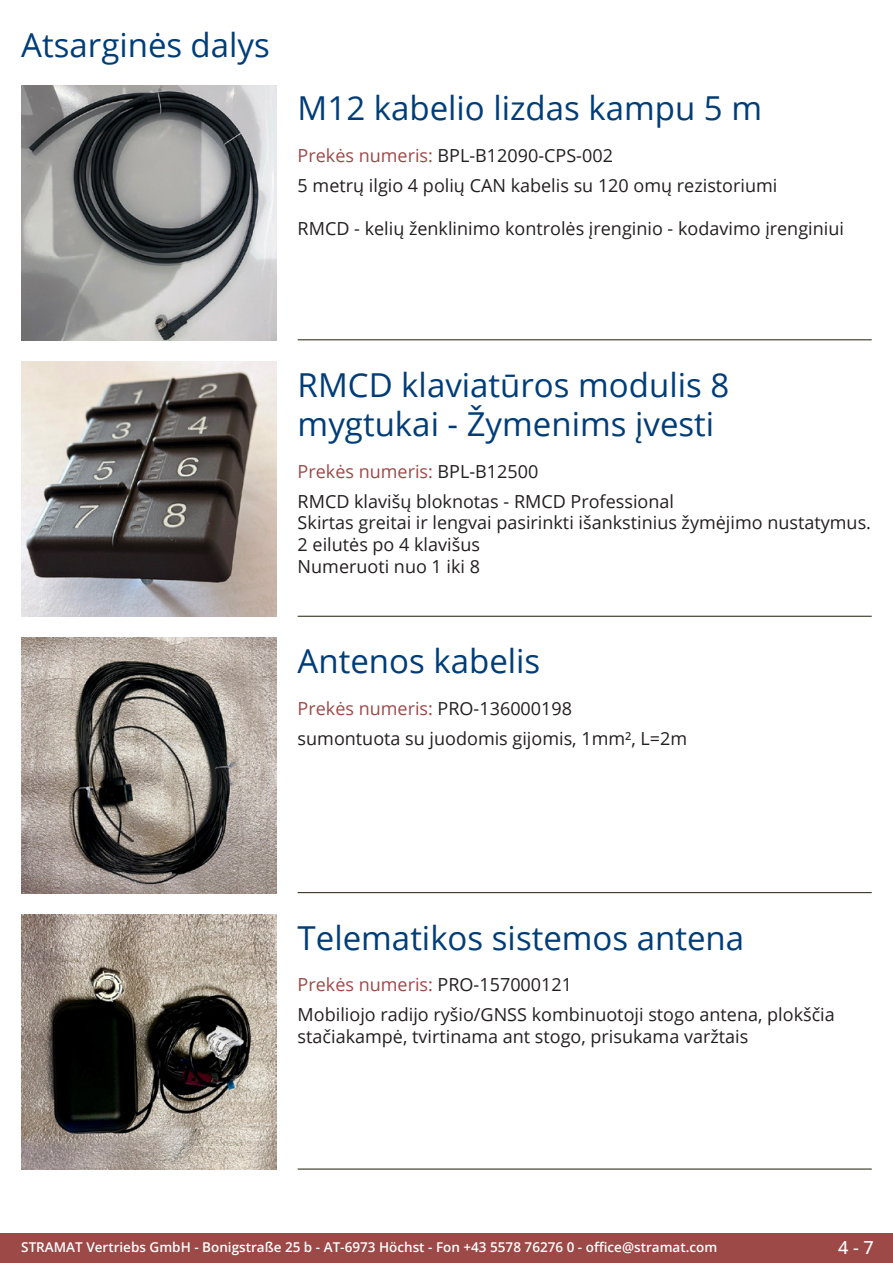
<style>
.page{position:relative;width:893px;height:1263px;background:#fff}
.page>*{position:absolute;margin:0;border:0;box-sizing:border-box;transform-origin:0 0}
.Produkttitel{font:33px/39.6px "Open Sans";color:#003d78}
.RastTitel{font:33px "Open Sans";color:#003d78}
.Beschreibung_Text{font:18px/21.6px "Open Sans";color:#231f20}
.TechDaten_Überschrif{font:18px "Open Sans";color:#9c4948}
.TechDaten_Überschrif-2{font:18px "Open Sans";color:#231f20}
.t1{font:500 18px "Open Sans";color:#fff}
.t2{font:600 13.5px "Open Sans";color:#fff}
.s1{color:#9c4948}
.s2{color:#231f20}
</style>
<div class="page">
<div style="left:0;top:1233px;width:893px;height:30px;background:#9c4948"></div>
<hr style="left:298px;top:340px;width:574px;height:1px;background:#201d08">
<hr style="left:298px;top:616px;width:574px;height:1px;background:#201d08">
<hr style="left:298px;top:892px;width:574px;height:1px;background:#201d08">
<hr style="left:298px;top:1169px;width:574px;height:1px;background:#201d08">
<img style="left:21px;top:85px;width:255px;height:255px">
<img style="left:21px;top:361px;width:255px;height:256px">
<img style="left:21px;top:638px;width:255px;height:255px">
<img style="left:21px;top:914px;width:255px;height:255px">
<p class="RastTitel" style="left:21px;top:22px;width:250px">Atsarginės dalys</p>
<p class="Produkttitel" style="left:298px;top:88px;width:466px">M12 kabelio lizdas kampu 5 m</p>
<p class="TechDaten_Überschrif-2" style="left:298px;top:143px;width:317px"><span class="s1">Prekės numeris:</span> BPL-B12090-CPS-002</p>
<p class="Beschreibung_Text" style="left:298px;top:174px;width:481px">5 metrų ilgio 4 polių CAN kabelis su 120 omų rezistoriumi</p>
<p class="Beschreibung_Text" style="left:298px;top:217px;width:548px">RMCD - kelių ženklinimo kontrolės įrenginio - kodavimo įrenginiui</p>
<p class="Produkttitel" style="left:298px;top:364px;width:433px">RMCD klaviatūros modulis 8 mygtukai - Žymenims įvesti</p>
<p class="TechDaten_Überschrif" style="left:298px;top:459px;width:242px">Prekės numeris: <span class="s2">BPL-B12500</span></p>
<p class="Beschreibung_Text" style="left:298px;top:490px;width:575px">RMCD klavišų bloknotas - RMCD Professional<br>Skirtas greitai ir lengvai pasirinkti išankstinius žymėjimo nustatymus.<br>2 eilutės po 4 klavišus<br>Numeruoti nuo 1 iki 8</p>
<p class="Produkttitel" style="left:298px;top:640px;width:244px">Antenos kabelis</p>
<p class="TechDaten_Überschrif" style="left:298px;top:696px;width:276px">Prekės numeris: <span class="s2">PRO-136000198</span></p>
<p class="Beschreibung_Text" style="left:298px;top:727px;width:391px">sumontuota su juodomis gijomis, 1mm², L=2m</p>
<p class="Produkttitel" style="left:298px;top:917px;width:448px">Telematikos sistemos antena</p>
<p class="TechDaten_Überschrif" style="left:298px;top:972px;width:276px">Prekės numeris: <span class="s2">PRO-157000121</span></p>
<p class="Beschreibung_Text" style="left:298px;top:1003px;width:539px">Mobiliojo radijo ryšio/GNSS kombinuotoji stogo antena, plokščia stačiakampė, tvirtinama ant stogo, prisukama varžtais</p>
<p class="t2" style="left:21px;top:1238px;width:698px">STRAMAT Vertriebs GmbH - Bonigstraße 25 b - AT-6973 Höchst - Fon +43 5578 76276 0 - office@stramat.com</p>
<p class="t1" style="left:838px;top:1234px;width:37px">4 - 7</p>
</div>
